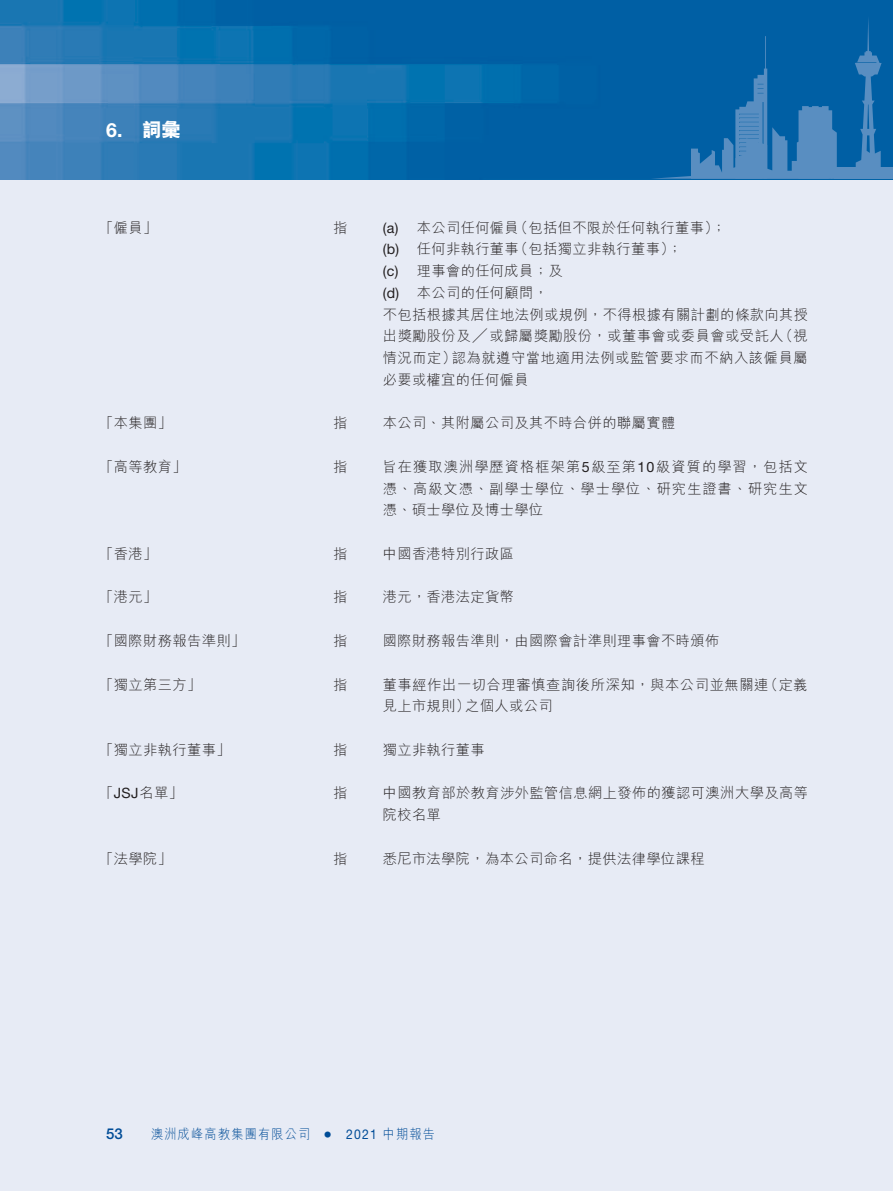
<style>
.page{position:relative;width:893px;height:1191px;background:#e7ebf5}
.page>*{position:absolute;margin:0;border:0;box-sizing:border-box;transform-origin:0 0}
.t1{font:22.5px "Times LT Std";color:#004c97}
.t2{font:800 19.5px "M Hei HK";color:#fff}
.t3{font:700 19.5px "Helvetica Neue LT Std";color:#fff}
.t4{font:500 15px "Helvetica Neue LT Std";color:#004c97}
.t5{font:300 14.25px/21.8px "M Hei HK";letter-spacing:.03em;color:#231f20}
.t6{font:300 14.25px/21.8px "M Hei HK";letter-spacing:.07em;color:#231f20}
.t7{font:14.25px "Helvetica Neue LT Std";color:#231f20}
.t8{font:300 13.5px "M Hei HK";letter-spacing:.1em;color:#004c97;scale:.9 1}
.t9{font:13.5px "Helvetica Neue LT Std";color:#004c97;scale:.9 1}
.s1{font-family:"Helvetica Neue LT Std";font-weight:400}
.s2{font-family:"M Hei HK";font-weight:300}
</style>
<div class="page">
<img style="left:0;top:0;width:893px;height:179px">
<svg style="left:651px;top:16px;width:242px;height:163px;background:#156aab"></svg>
<h2 class="t3" style="left:106px;top:117px;width:18px">6.</h2>
<h2 class="t2" style="left:142px;top:120px;width:40px">詞彙</h2>
<p class="t5" style="left:99px;top:216px;width:60px">「僱員」</p>
<p class="t5" style="left:333px;top:216px;width:16px">指</p>
<p class="t7" style="left:383px;top:219px;width:17px">)a(</p>
<p class="t5" style="left:514px;top:216px;width:214px">（包括但不限於任何執行董事 ;(</p>
<p class="t5" style="left:417px;top:216px;width:104px">本公司任何僱員</p>
<p class="t7" style="left:383px;top:241px;width:18px">b( )</p>
<p class="t5" style="left:514px;top:238px;width:170px">（包括獨立非執行董事 ;(</p>
<p class="t5" style="left:417px;top:238px;width:104px">任何非執行董事</p>
<p class="t7" style="left:383px;top:262px;width:17px">)c(</p>
<p class="t5" style="left:417px;top:260px;width:148px">理事會的任何成員；及</p>
<p class="t5" style="left:99px;top:412px;width:74px">「本集團」</p>
<p class="t5" style="left:333px;top:412px;width:16px">指</p>
<p class="t5" style="left:417px;top:281px;width:133px">本公司的任何顧問，</p>
<p class="t7" style="left:383px;top:284px;width:18px">d( )</p>
<p class="t5" style="left:383px;top:303px;width:427px;text-align:right">不包括根據其居住地法例或規例，不得根據有關計劃的條款向其授（視</p>
<p class="t5" style="left:452px;top:325px;width:358px;text-indent:-69px">出獎勵股份及╱或歸屬獎勵股份，或董事會或委員會或受託人<br>認為就遵守當地適用法例或監管要求而不納入該僱員屬</p>
<p class="t5" style="left:383px;top:347px;width:148px">情況而定）<br>必要或權宜的任何僱員</p>
<p class="t5" style="left:383px;top:412px;width:294px">本公司、其附屬公司及其不時合併的聯屬實體</p>
<p class="t5" style="left:99px;top:455px;width:89px">「高等教育」</p>
<p class="t5" style="left:333px;top:455px;width:16px">指</p>
<p class="t6" style="left:383px;top:455px;width:427px">旨在獲取澳洲學歷資格框架第<span class="s1">5</span>級至第<span class="s1">10</span>級資質的學習，包括文</p>
<p class="t5" style="left:99px;top:542px;width:60px">「香港」</p>
<p class="t5" style="left:333px;top:542px;width:16px">指</p>
<p class="t6" style="left:383px;top:477px;width:427px">憑、高級文憑、副學士學位、學士學位、研究生證書、研究生文憑、碩士學位及博士學位</p>
<p class="t5" style="left:383px;top:542px;width:133px">中國香港特別行政區</p>
<p class="t5" style="left:99px;top:586px;width:60px">「港元」</p>
<p class="t5" style="left:333px;top:586px;width:16px">指</p>
<p class="t5" style="left:383px;top:586px;width:133px">港元，香港法定貨幣</p>
<p class="t5" style="left:99px;top:629px;width:148px">「國際財務報告準則」</p>
<p class="t5" style="left:333px;top:629px;width:16px">指</p>
<p class="t5" style="left:383px;top:629px;width:338px">國際財務報告準則，由國際會計準則理事會不時頒佈</p>
<p class="t5" style="left:99px;top:673px;width:104px">「獨立第三方」</p>
<p class="t5" style="left:333px;top:673px;width:16px">指</p>
<p class="t5" style="left:383px;top:673px;width:387px">董事經作出一切合理審慎查詢後所深知，與本公司並無關連</p>
<p class="t5" style="left:764px;top:673px;width:45px">（定義</p>
<p class="t5" style="left:99px;top:738px;width:133px">「獨立非執行董事」</p>
<p class="t5" style="left:333px;top:738px;width:16px">指</p>
<p class="t5" style="left:383px;top:695px;width:89px">見上市規則）</p>
<p class="t5" style="left:383px;top:738px;width:104px">獨立非執行董事</p>
<p class="t5" style="left:465px;top:695px;width:89px">之個人或公司</p>
<p class="t5" style="left:99px;top:782px;width:85px">「<span class="s1">JSJ</span>名單」</p>
<p class="t5" style="left:333px;top:782px;width:16px">指</p>
<p class="t5" style="left:383px;top:782px;width:427px">中國教育部於教育涉外監管信息網上發佈的獲認可澳洲大學及高等</p>
<p class="t5" style="left:99px;top:847px;width:74px">「法學院」</p>
<p class="t5" style="left:333px;top:847px;width:16px">指</p>
<p class="t5" style="left:383px;top:803px;width:60px">院校名單</p>
<p class="t5" style="left:383px;top:847px;width:323px">悉尼市法學院，為本公司命名，提供法律學位課程</p>
<p class="t4" style="left:106px;top:1124px;width:18px">53</p>
<p class="t8" style="left:151px;top:1127px;width:178px">澳洲成峰高教集團有限公司</p>
<h1 class="t1" style="left:324px;top:1121px;width:9px">•</h1>
<p class="t9" style="left:346px;top:1126px;width:100px">2021 <span class="s2">中期報告</span></p>
</div>
